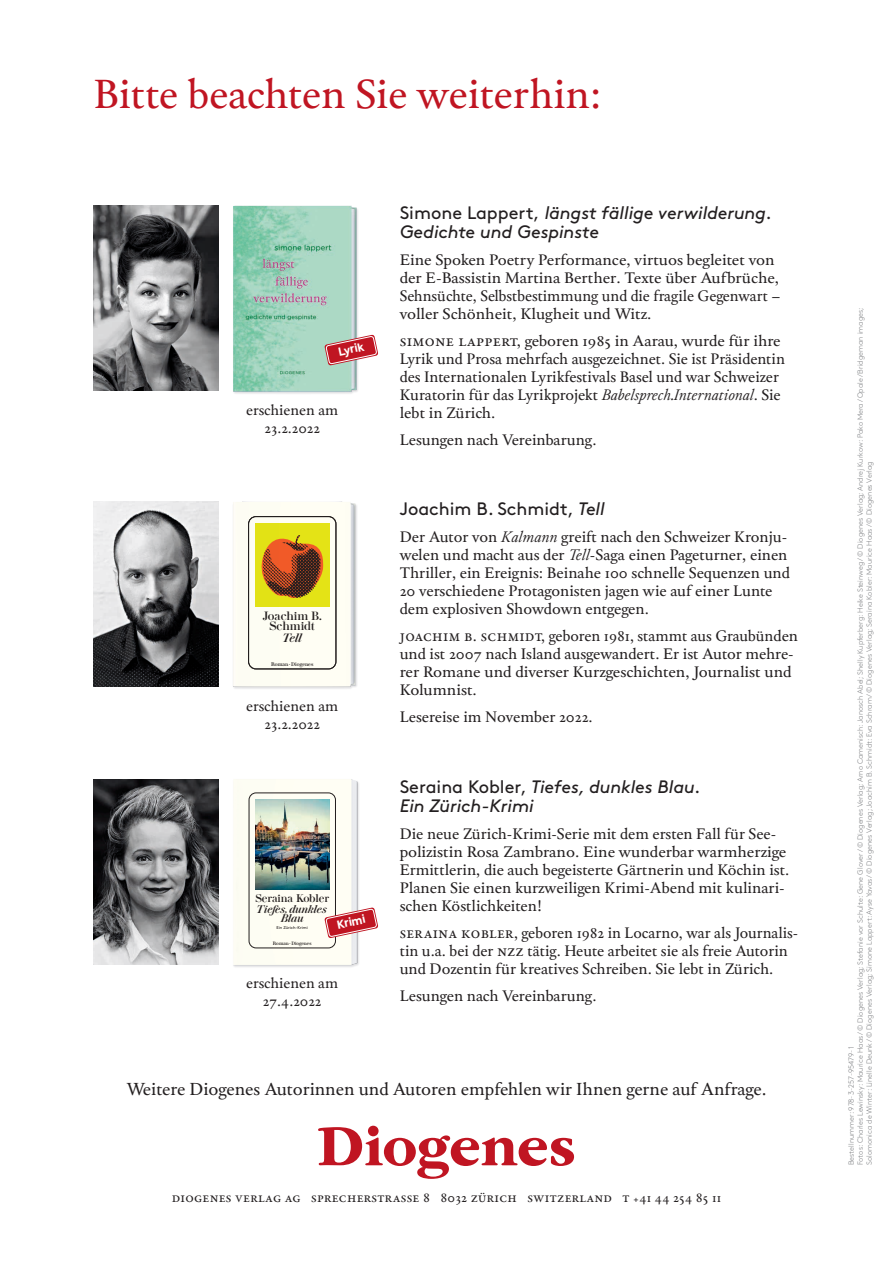
<style>
.page{position:relative;width:893px;height:1263px;background:#fff}
.page>*{position:absolute;margin:0;border:0;box-sizing:border-box;transform-origin:0 0}
.t1{font:700 60px "Dio Wordmark 2020";color:#c01522}
.t2{font:42px "Diogenes Garamond";color:#c01522}
.t3{font:italic 18px/18.8px "Brown Pro";color:#231f20}
.t4{font:18px "Diogenes Garamond";letter-spacing:-.015em;color:#231f20}
.t5{font:18px "Brown Pro";color:#231f20}
.t6{font:15.75px/18px "Diogenes Garamond";color:#231f20}
.t7{font:15px/18px "Diogenes Garamond";color:#231f20;text-align:center}
.t8{font:13.5px "Diogenes Garamond";letter-spacing:.02em;color:#231f20}
.t9{font:900 12px "Lettera Text Pro 2020";color:#fff}
.t10{font:11.85px/10.1px "Didot Cover New 2016";color:#231f20;text-align:center}
.t11{font:italic 11.85px "Didot Cover New 2016";color:#231f20}
.t12{font:italic 10.8px/9.6px "Didot Cover New 2016";color:#231f20;text-align:center}
.t13{font:10.8px "Didot Cover New 2016";color:#231f20}
.t14{font:300 7.5px/9px "Brown Pro";color:#808285}
.t15{font:5.25px "Didot Cover New 2016 Gattung";color:#231f20}
.t16{font:4.8px "Didot Cover New 2016 16";color:#231f20}
.t17{font:4.2px "Brown Pro";color:#231f20}
.s1{font-style:normal}
.s2{font-style:italic}
</style>
<div class="page">
<img style="left:233px;top:205px;width:140px;height:189px">
<svg style="left:324px;top:335px;width:54px;height:31px;background:#c97174"></svg>
<img style="left:94px;top:205px;width:125px;height:185px">
<img style="left:94px;top:502px;width:125px;height:184px">
<img style="left:233px;top:501px;width:124px;height:188px">
<div style="left:255px;top:523px;width:74px;height:84px;background:#e4e417"></div>
<div style="left:248px;top:516px;width:88px;height:153px;border:1px solid #231f20;border-radius:7px"></div>
<svg style="left:261px;top:551px;width:63px;height:27px"></svg>
<img style="left:263px;top:535px;width:57px;height:63px">
<img style="left:218px;top:779px;width:141px;height:188px">
<div style="left:235px;top:779px;width:114px;height:185px;background:#fffef3"></div>
<div style="left:249px;top:793px;width:87px;height:155px;border:1px solid #231f20;border-radius:7px"></div>
<img style="left:255px;top:799px;width:74px;height:90px">
<svg style="left:324px;top:907px;width:54px;height:31px"></svg>
<img style="left:94px;top:779px;width:125px;height:185px">
<h2 class="t2" style="left:94px;top:62px;width:510px">Bitte beachten Sie weiterhin:</h2>
<p class="t9" style="left:337px;top:345px;width:27px;rotate:-12deg">Lyrik</p>
<p class="t7" style="left:246px;top:401px;width:93px">erschienen am<br>23.2.2022</p>
<p class="t10" style="left:263px;top:612px;width:61px">Joachim B.<br>Schmidt</p>
<p class="t11" style="left:282px;top:630px;width:21px">Tell</p>
<p class="t15" style="left:271px;top:661px;width:44px">Roman· Diogenes</p>
<p class="t7" style="left:246px;top:696px;width:93px">erschienen am<br>23.2.2022</p>
<p class="t13" style="left:255px;top:891px;width:75px">Seraina Kobler</p>
<p class="t12" style="left:257px;top:904px;width:72px">Tiefes, dunkles<br>Blau</p>
<p class="t17" style="left:276px;top:924px;width:33px">Ein Zürich-Krimi</p>
<p class="t9" style="left:336px;top:917px;width:30px;rotate:-12deg">Krimi</p>
<p class="t16" style="left:273px;top:940px;width:40px">Roman· Diogenes</p>
<p class="t7" style="left:246px;top:973px;width:93px">erschienen am<br>27.4.2022</p>
<p class="t3" style="left:400px;top:202px;width:374px"><span class="s1">Simone Lappert,</span> längst fällige verwilderung.<br>Gedichte und Gespinste</p>
<p class="t6" style="left:400px;top:250px;width:382px">Eine Spoken Poetry Performance, virtuos begleitet von der E-Bassistin Martina Berther. Texte über Aufbrüche, Sehnsüchte, Selbstbestimmung und die fragile Gegenwart – voller Schönheit, Klugheit und Witz.</p>
<p class="t6" style="left:400px;top:331px;width:387px">simone lappert, geboren 1985 in Aarau, wurde für ihre Lyrik und Prosa mehrfach ausgezeichnet. Sie ist Präsidentin des Internationalen Lyrikfestivals Basel und war Schweizer Kuratorin für das Lyrikprojekt <span class="s2">Babelsprech.International</span>. Sie lebt in Zürich.</p>
<p class="t6" style="left:400px;top:430px;width:198px">Lesungen nach Vereinbarung.</p>
<p class="t5" style="left:400px;top:495px;width:207px">Joachim B. Schmidt, <span class="s2">Tell</span></p>
<p class="t6" style="left:400px;top:527px;width:392px">Der Autor von <span class="s2">Kalmann</span> greift nach den Schweizer Kronju&shy;welen und macht aus der <span class="s2">Tell</span>-Saga einen Pageturner, einen Thriller, ein Ereignis: Beinahe 100 schnelle Sequenzen und 20 verschiedene Protagonisten jagen wie auf einer Lunte dem explosiven Showdown entgegen.</p>
<p class="t6" style="left:400px;top:626px;width:400px">joachim b. schmidt, geboren 1981, stammt aus Graubünden und ist 2007 nach Island ausgewandert. Er ist Autor mehre&shy;rer Romane und diverser Kurzgeschichten, Journalist und Kolumnist.</p>
<p class="t6" style="left:400px;top:707px;width:195px">Lesereise im November 2022.</p>
<p class="t3" style="left:400px;top:776px;width:303px"><span class="s1">Seraina Kobler,</span> Tiefes, dunkles Blau.<br>Ein Zürich-Krimi</p>
<p class="t6" style="left:400px;top:823px;width:391px">Die neue Zürich-Krimi-Serie mit dem ersten Fall für See&shy;polizistin Rosa Zambrano. Eine wunderbar warmherzige Ermittlerin, die auch begeisterte Gärtnerin und Köchin ist.<br>Planen Sie einen kurzweiligen Krimi-Abend mit kulinari&shy;schen Köstlichkeiten!</p>
<p class="t6" style="left:400px;top:922px;width:400px">seraina kobler, geboren 1982 in Locarno, war als Journalis&shy;tin u.a. bei der NZZ tätig. Heute arbeitet sie als freie Autorin und Dozentin für kreatives Schreiben. Sie lebt in Zürich.</p>
<p class="t6" style="left:400px;top:985px;width:198px">Lesungen nach Vereinbarung.</p>
<p class="t4" style="left:126px;top:1075px;width:642px">Weitere Diogenes Autorinnen und Autoren empfehlen wir Ihnen gerne auf Anfrage.</p>
<h1 class="t1" style="left:317px;top:1112px;width:260px">Diogenes</h1>
<p class="t8" style="left:172px;top:1187px;width:551px">Diogenes Verlag AG Sprecherstrasse 8 8032 Zürich switzerland t +41 44 254 85 11</p>
<p class="t14" style="left:846px;top:1165px;width:859px;rotate:-90deg">Bestellnummer: 978-3-257-95479-1<br>Fotos: Charles Lewinsky: Maurice Haas / © Diogenes Verlag; Stefanie vor Schulte: Gene Glover / © Diogenes Verlag; Arno Camenisch: Janosch Abel; Shelly Kupferberg: Heike Steinweg / © Diogenes Verlag; Andrej Kurkow: Pako Mera / Opale / Bridgeman images;<br>Solomonica de Winter: Linelle Deunk / © Diogenes Verlag; Simone Lappert: Ayse Yavas/ © Diogenes Verlag; Joachim B. Schmidt: Eva Schram/ © Diogenes Verlag; Seraina Kobler: Maurice Haas / © Diogenes Verlag</p>
</div>
